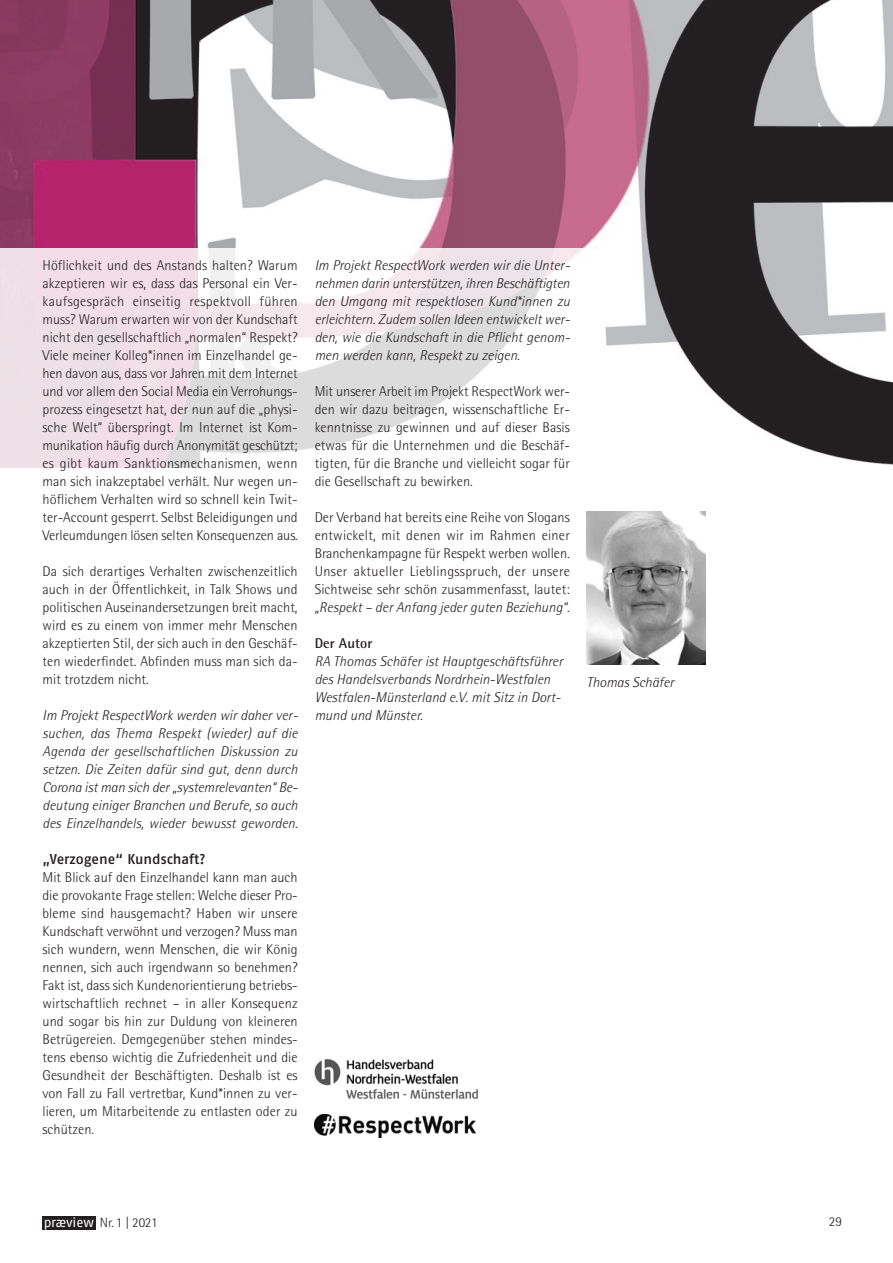
<style>
.page{position:relative;width:893px;height:1263px;background:#fff}
.page>*{position:absolute;margin:0;border:0;box-sizing:border-box;transform-origin:0 0}
.t1{font:300 14.25px/18px "Rotis Semi Sans";letter-spacing:.005em;color:#231f20;text-align:justify}
.t2{font:italic 300 14.25px/18px "Rotis Semi Sans";letter-spacing:.005em;color:#231f20;text-align:justify}
.t3{font:14.25px "Fago No Med";color:#231f20}
.t4{font:700 14.25px "Rotis Semi Sans";letter-spacing:.005em;color:#231f20}
.t5{font:300 13.5px "Rotis Semi Sans";color:#231f20}
.s1{font-style:italic}
.s2{font-family:"Fago No";font-weight:400;color:#fff}
</style>
<div class="page">
<div style="left:43px;top:1216px;width:53px;height:13px;background:#231f20"></div>
<img style="left:315px;top:1115px;width:160px;height:23px">
<img style="left:315px;top:1058px;width:163px;height:41px">
<img style="left:0;top:0;width:893px;height:465px">
<img style="left:587px;top:511px;width:119px;height:153px">
<div style="left:0;top:248px;width:587px;height:232px;background:#fff;opacity:.85"></div>
<p class="t1" style="left:43px;top:256px;width:257px">Höflichkeit und des Anstands halten? Warum akzeptieren wir es, dass das Personal ein Ver&shy;kaufsgespräch einseitig respektvoll führen muss? Warum erwarten wir von der Kundschaft nicht den gesellschaftlich „normalen“ Respekt?<br>Viele meiner Kolleg*innen im Einzelhandel ge&shy;hen davon aus, dass vor Jahren mit dem Internet und vor allem den Social Media ein Verrohungs&shy;prozess eingesetzt hat, der nun auf die „physi&shy;sche Welt“ überspringt. Im Internet ist Kom&shy;munikation häufig durch Anonymität geschützt; es gibt kaum Sanktionsmechanismen, wenn man sich inakzeptabel verhält. Nur wegen un&shy;höflichem Verhalten wird so schnell kein Twit&shy;ter-Account gesperrt. Selbst Beleidigungen und Verleumdungen lösen selten Konsequenzen aus.</p>
<p class="t1" style="left:43px;top:562px;width:257px">Da sich derartiges Verhalten zwischenzeitlich auch in der Öffentlichkeit, in Talk Shows und politischen Auseinandersetzungen breit macht, wird es zu einem von immer mehr Menschen akzeptierten Stil, der sich auch in den Geschäf&shy;ten wiederfindet. Abfinden muss man sich da&shy;mit trotzdem nicht.</p>
<p class="t2" style="left:43px;top:706px;width:257px">Im Projekt RespectWork werden wir daher ver&shy;suchen, das Thema Respekt (wieder) auf die Agenda der gesellschaftlichen Diskussion zu setzen. Die Zeiten dafür sind gut, denn durch Corona ist man sich der „systemrelevanten“ Be&shy;deutung einiger Branchen und Berufe, so auch des Einzelhandels, wieder bewusst geworden.</p>
<p class="t3" style="left:43px;top:851px;width:165px">„Verzogene“ Kundschaft?</p>
<p class="t1" style="left:43px;top:868px;width:257px">Mit Blick auf den Einzelhandel kann man auch die provokante Frage stellen: Welche dieser Pro&shy;bleme sind hausgemacht? Haben wir unsere Kundschaft verwöhnt und verzogen? Muss man sich wundern, wenn Menschen, die wir König nennen, sich auch irgendwann so benehmen?<br>Fakt ist, dass sich Kundenorientierung betriebs&shy;wirtschaftlich rechnet – in aller Konsequenz und sogar bis hin zur Duldung von kleineren Betrügereien. Demgegenüber stehen mindes&shy;tens ebenso wichtig die Zufriedenheit und die Gesundheit der Beschäftigten. Deshalb ist es von Fall zu Fall vertretbar, Kund*innen zu ver&shy;lieren, um Mitarbeitende zu entlasten oder zu schützen.</p>
<p class="t2" style="left:315px;top:256px;width:257px">Im Projekt RespectWork werden wir die Unter&shy;nehmen darin unterstützen, ihren Beschäftigten den Umgang mit respektlosen Kund*innen zu erleichtern. Zudem sollen Ideen entwickelt wer&shy;den, wie die Kundschaft in die Pflicht genom&shy;men werden kann, Respekt zu zeigen.</p>
<p class="t1" style="left:315px;top:382px;width:257px">Mit unserer Arbeit im Projekt RespectWork wer&shy;den wir dazu beitragen, wissenschaftliche Er&shy;kenntnisse zu gewinnen und auf dieser Basis etwas für die Unternehmen und die Beschäf&shy;tigten, für die Branche und vielleicht sogar für die Gesellschaft zu bewirken.</p>
<p class="t1" style="left:315px;top:508px;width:257px">Der Verband hat bereits eine Reihe von Slogans entwickelt, mit denen wir im Rahmen einer Branchenkampagne für Respekt werben wollen.<br>Unser aktueller Lieblingsspruch, der unsere Sichtweise sehr schön zusammenfasst, lautet: <span class="s1">„Respekt – der Anfang jeder guten Beziehung“</span>.</p>
<p class="t4" style="left:315px;top:634px;width:59px">Der Autor</p>
<p class="t2" style="left:315px;top:652px;width:250px;text-align:left">RA Thomas Schäfer ist Hauptgeschäftsführer des Handelsverbands Nordrhein-Westfalen Westfalen-Münsterland e.V. mit Sitz in Dort&shy;mund und Münster.</p>
<p class="t2" style="left:587px;top:673px;width:89px">Thomas Schäfer</p>
<p class="t5" style="left:44px;top:1215px;width:115px"><span class="s2">præview</span> Nr. 1 | 2021</p>
<p class="t5" style="left:829px;top:1213px;width:15px">29</p>
</div>
